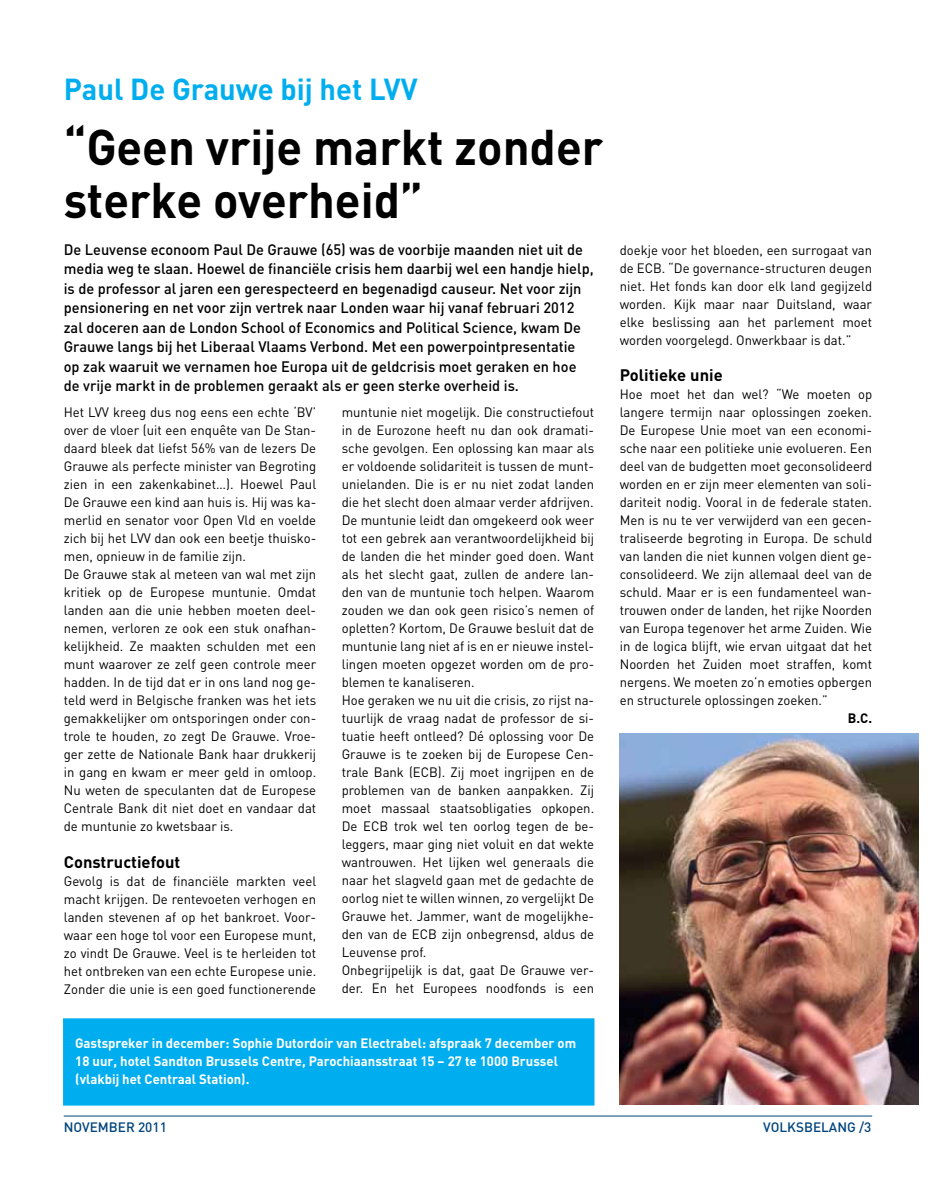
<style>
.page{position:relative;width:936px;height:1191px;background:#fff}
.page>*{position:absolute;margin:0;border:0;box-sizing:border-box;transform-origin:0 0}
.t1{font:700 49.5px/52.5px "DIN";color:#000;scale:.95 1}
.t2{font:700 30px "DIN";color:#00aeef}
.t3{font:700 16.5px "DIN";color:#000}
.t4{font:500 15px/19.5px "DIN";color:#000}
.t5{font:13.5px/18px "DIN";color:#000;text-align:justify}
.t6{font:700 13.5px/18px "DIN";color:#fff}
.t7{font:500 13.5px "DIN";color:#00447c}
.t8{font:700 13.5px "DIN";color:#000}
</style>
<div class="page">
<hr style="left:64px;top:1115px;width:808px;height:1px;background:#00447c">
<img style="left:619px;top:733px;width:299px;height:371px">
<div style="left:63px;top:1018px;width:531px;height:87px;background:#00aeef;border:2px solid #00aeef"></div>
<h2 class="t2" style="left:64px;top:69px;width:355px">Paul De Grauwe bij het LVV</h2>
<h1 class="t1" style="left:64px;top:119px;width:569px">“Geen vrije markt zonder sterke overheid”</h1>
<p class="t4" style="left:64px;top:239px;width:531px">De Leuvense econoom Paul De Grauwe (65) was de voorbije maanden niet uit de media weg te slaan. Hoewel de financiële crisis hem daarbij wel een handje hielp, is de professor al jaren een gerespecteerd en begenadigd causeur. Net voor zijn pensionering en net voor zijn vertrek naar Londen waar hij vanaf februari 2012 zal doceren aan de London School of Economics and Political Science, kwam De Grauwe langs bij het Liberaal Vlaams Verbond. M et een powerpointpresentatie op zak waaruit we vernamen hoe Europa uit de geldcrisis moet geraken en hoe de vrije markt in de problemen geraakt als er geen sterke overheid is.</p>
<p class="t5" style="left:64px;top:404px;width:254px;text-align:left">Het LVV kreeg dus nog eens een echte ‘BV’ over de vloer (uit een enquête van De Stan&shy;daard bleek dat liefst 56% van de lezers De Grauwe als perfecte minister van Begroting zien in een zakenkabinet…). Hoewel Paul De Grauwe een kind aan huis is. Hij was ka&shy;merlid en senator voor Open Vld en voelde zich bij het LVV dan ook een beetje thuisko&shy;men, opnieuw in de familie zijn.<br>De Grauwe stak al meteen van wal met zijn kritiek op de Europese muntunie. Omdat landen aan die unie hebben moeten deel&shy;nemen, verloren ze ook een stuk onafhan&shy;kelijkheid. Ze maakten schulden met een munt waarover ze zelf geen controle meer hadden. In de tijd dat er in ons land nog ge&shy;teld werd in Belgische franken was het iets gemakkelijker om ontsporingen onder con&shy;trole te houden, zo zegt De Grauwe. Vroe&shy;ger zette de Nationale Bank haar drukkerij in gang en kwam er meer geld in omloop.<br>Nu weten de speculanten dat de Europese Centrale Bank dit niet doet en vandaar dat de muntunie zo kwetsbaar is.</p>
<p class="t3" style="left:64px;top:850px;width:118px">Constructiefout</p>
<p class="t5" style="left:64px;top:872px;width:254px">Gevolg is dat de financiële markten veel macht krijgen. De rentevoeten verhogen en landen stevenen af op het bankroet. Voor&shy;waar een hoge tol voor een Europese munt, zo vindt De Grauwe. Veel is te herleiden tot het ontbreken van een echte Europese unie.<br>Zonder die unie is een goed functionerende</p>
<p class="t5" style="left:342px;top:404px;width:254px;text-align:left">muntunie niet mogelijk. Die constructiefout in de Eurozone heeft nu dan ook dramati&shy;sche gevolgen. Een oplossing kan maar als er voldoende solidariteit is tussen de munt&shy;unielanden. Die is er nu niet zodat landen die het slecht doen almaar verder afdrijven.<br>De muntunie leidt dan omgekeerd ook weer tot een gebrek aan verantwoordelijkheid bij de landen die het minder goed doen. Want als het slecht gaat, zullen de andere lan&shy;den van de muntunie toch helpen. Waarom zouden we dan ook geen risico’s nemen of opletten? Kortom, De Grauwe besluit dat de muntunie lang niet af is en er nieuwe instel&shy;lingen moeten opgezet worden om de pro&shy;blemen te kanaliseren.<br>Hoe geraken we nu uit die crisis, zo rijst na&shy;tuurlijk de vraag nadat de professor de si&shy;tuatie heeft ontleed? Dé oplossing voor De Grauwe is te zoeken bij de Europese Cen&shy;trale Bank (ECB). Zij moet ingrijpen en de problemen van de banken aanpakken. Zij moet massaal staatsobligaties opkopen.<br>De ECB trok wel ten oorlog tegen de be&shy;leggers, maar ging niet voluit en dat wekte wantrouwen. Het lijken wel generaals die naar het slagveld gaan met de gedachte de oorlog niet te willen winnen, zo vergelijkt De Grauwe het. Jammer, want de mogelijkhe&shy;den van de ECB zijn onbegrensd, aldus de Leuvense prof.<br>Onbegrijpelijk is dat, gaat De Grauwe ver&shy;der. En het Europees noodfonds is een</p>
<p class="t6" style="left:75px;top:1033px;width:502px">Gastspreker in december: Sophie Dutordoir van Electrabel: afspraak 7 december om<br>18 uur, hotel Sandton Brussels Centre, Parochiaansstraat 15 – 27 te 1000 Brussel (vlakbij het Centraal Station).</p>
<p class="t5" style="left:619px;top:241px;width:254px">doekje voor het bloeden, een surrogaat van de ECB. “De governance-structuren deugen niet. Het fonds kan door elk land gegijzeld worden. Kijk maar naar Duitsland, waar elke beslissing aan het parlement moet worden voorgelegd. Onwerkbaar is dat.”</p>
<p class="t3" style="left:619px;top:364px;width:104px">Politieke unie</p>
<p class="t5" style="left:619px;top:386px;width:254px">Hoe moet het dan wel? “We moeten op langere termijn naar oplossingen zoeken.<br>De Europese Unie moet van een economi&shy;sche naar een politieke unie evolueren. Een deel van de budgetten moet geconsolideerd worden en er zijn meer elementen van soli&shy;dariteit nodig. Vooral in de federale staten.<br>Men is nu te ver verwijderd van een gecen&shy;traliseerde begroting in Europa. De schuld van landen die niet kunnen volgen dient ge&shy;consolideerd. We zijn allemaal deel van de schuld. Maar er is een fundamenteel wan&shy;trouwen onder de landen, het rijke Noorden van Europa tegenover het arme Zuiden. Wie in de logica blijft, wie ervan uitgaat dat het Noorden het Zuiden moet straffen, komt nergens. We moeten zo’n emoties opbergen en structurele oplossingen zoeken.”</p>
<p class="t8" style="left:847px;top:709px;width:26px">B.C.</p>
<p class="t7" style="left:64px;top:1118px;width:10px">nove</p>
<p class="t7" style="left:98px;top:1118px;width:70px">mber 2011</p>
<p class="t7" style="left:763px;top:1118px;width:110px">VOLKSBELANG /3</p>
</div>
